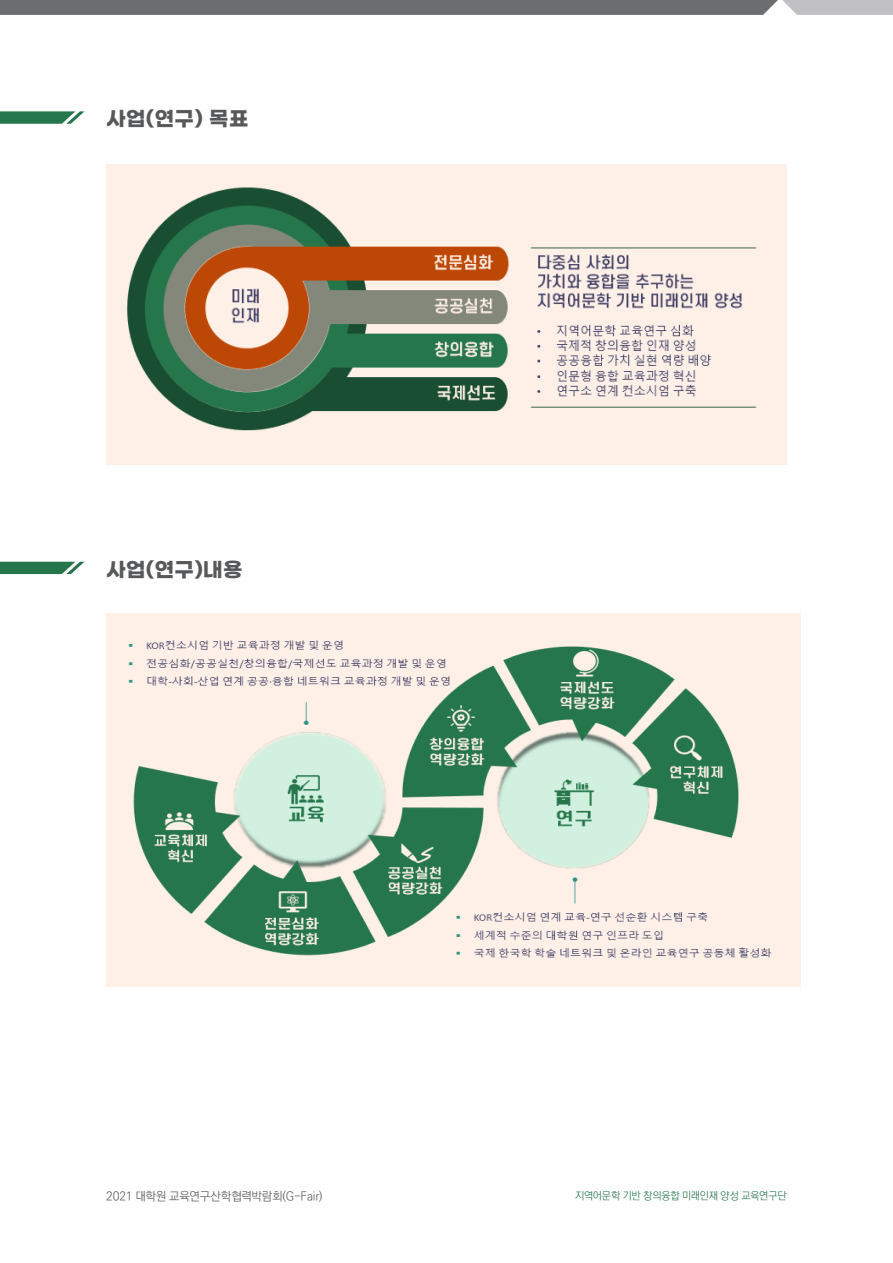
<style>
.page{position:relative;width:893px;height:1263px;background:#fff}
.page>*{position:absolute;margin:0;border:0;box-sizing:border-box;transform-origin:0 0}
.꼭지타이틀{font:700 20.25px "Gmarket Sans";letter-spacing:.02em;color:#57585a}
.t1{font:300 12px "Ko Pub Dotum";letter-spacing:-.015em;color:#57585a}
.t2{font:300 10.5px "Ko Pub Dotum";letter-spacing:-.01em;color:#26764c}
</style>
<div class="page">
<svg style="left:0;top:111px;width:84px;height:13px"></svg>
<svg style="left:0;top:562px;width:84px;height:12px"></svg>
<img style="left:106px;top:165px;width:681px;height:299px">
<img style="left:106px;top:613px;width:695px;height:373px">
<svg style="left:0;top:0;width:893px;height:15px;background:#797a7d"></svg>
<p class="꼭지타이틀" style="left:106px;top:107px;width:144px">사업(연구) 목표</p>
<p class="꼭지타이틀" style="left:106px;top:559px;width:138px">사업(연구)내용</p>
<p class="t1" style="left:106px;top:1191px;width:218px">2021 대학원 교육연구산학협력박람회(G-Fair)</p>
<p class="t2" style="left:575px;top:1191px;width:213px">지역어문학 기반 창의융합 미래인재 양성 교육연구단</p>
</div>
